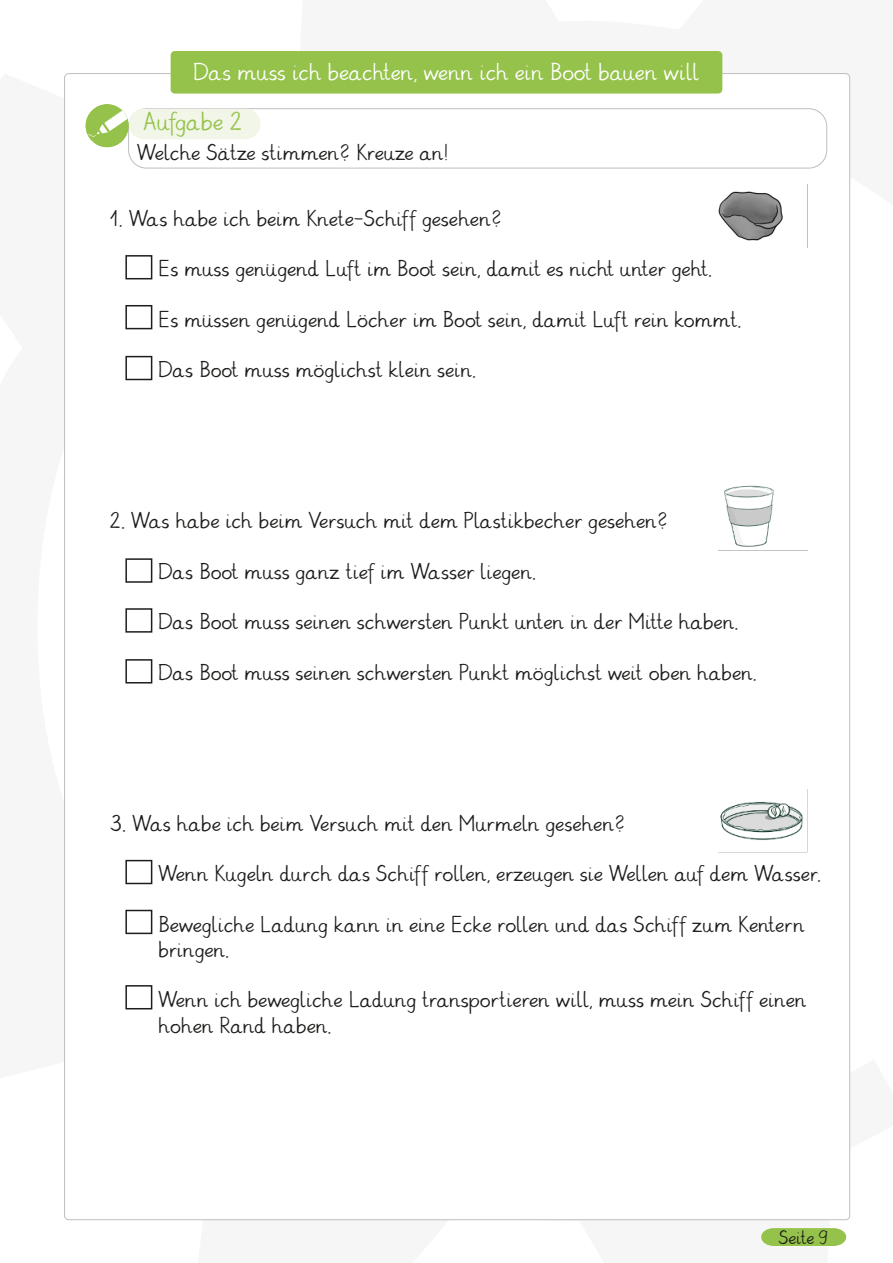
<style>
.page{position:relative;width:893px;height:1263px;background:#fff}
.page>*{position:absolute;margin:0;border:0;box-sizing:border-box;transform-origin:0 0}
.t1{font:24px "Grundschrift";color:#95c24a}
.t2{font:22.5px "Grundschrift";color:#fff}
.t3{font:21px/25.2px "Grundschrift";color:#1d1d1b}
.t4{font:18px "Grundschrift";letter-spacing:-.005em;color:#1d1d1b}
</style>
<div class="page">
<div style="left:125px;top:255px;width:27px;height:24px;border:2px solid #1d1d1b"></div>
<div style="left:125px;top:305px;width:27px;height:24px;border:2px solid #1d1d1b"></div>
<div style="left:125px;top:356px;width:27px;height:24px;border:2px solid #1d1d1b"></div>
<div style="left:125px;top:558px;width:27px;height:25px;border:2px solid #1d1d1b"></div>
<div style="left:125px;top:608px;width:27px;height:25px;border:2px solid #1d1d1b"></div>
<div style="left:125px;top:659px;width:27px;height:24px;border:2px solid #1d1d1b"></div>
<img style="left:719px;top:790px;width:89px;height:63px">
<div style="left:125px;top:860px;width:27px;height:24px;border:2px solid #1d1d1b"></div>
<div style="left:125px;top:910px;width:27px;height:24px;border:2px solid #1d1d1b"></div>
<div style="left:125px;top:985px;width:27px;height:24px;border:2px solid #1d1d1b"></div>
<svg style="left:761px;top:1228px;width:85px;height:18px;background:#9cc556"></svg>
<div style="left:128px;top:108px;width:699px;height:60px;border:1px solid #bebebe;border-radius:18px"></div>
<div style="left:129px;top:109px;width:131px;height:30px;background:#f1f6e8;border-radius:15px"></div>
<svg style="left:86px;top:104px;width:43px;height:43px"></svg>
<img style="left:719px;top:185px;width:89px;height:62px">
<img style="left:724px;top:485px;width:50px;height:62px">
<div style="left:171px;top:51px;width:551px;height:43px;background:#95c24a;border-radius:4px"></div>
<p class="t2" style="left:193px;top:60px;width:507px">Das muss ich beachten, wenn ich ein Boot bauen will</p>
<p class="t1" style="left:144px;top:109px;width:100px">Aufgabe 2</p>
<p class="t3" style="left:137px;top:142px;width:313px">Welche Sätze stimmen? Kreuze an!</p>
<p class="t3" style="left:110px;top:208px;width:393px">1. Was habe ich beim Knete-Schiff gesehen?</p>
<p class="t3" style="left:158px;top:258px;width:555px">Es muss genügend Luft im Boot sein, damit es nicht unter geht.</p>
<p class="t3" style="left:158px;top:308px;width:585px">Es müssen genügend Löcher im Boot sein, damit Luft rein kommt.</p>
<p class="t3" style="left:158px;top:359px;width:319px">Das Boot muss möglichst klein sein.</p>
<p class="t3" style="left:110px;top:510px;width:559px">2. Was habe ich beim Versuch mit dem Plastikbecher gesehen?</p>
<p class="t3" style="left:158px;top:560px;width:380px">Das Boot muss ganz tief im Wasser liegen.</p>
<p class="t3" style="left:158px;top:611px;width:582px">Das Boot muss seinen schwersten Punkt unten in der Mitte haben.</p>
<p class="t3" style="left:158px;top:661px;width:600px">Das Boot muss seinen schwersten Punkt möglichst weit oben haben.</p>
<p class="t3" style="left:110px;top:812px;width:517px">3. Was habe ich beim Versuch mit den Murmeln gesehen?</p>
<p class="t3" style="left:158px;top:863px;width:664px">Wenn Kugeln durch das Schiff rollen, erzeugen sie Wellen auf dem Wasser.</p>
<p class="t3" style="left:158px;top:913px;width:648px">Bewegliche Ladung kann in eine Ecke rollen und das Schiff zum Kentern bringen.</p>
<p class="t3" style="left:158px;top:989px;width:650px">Wenn ich bewegliche Ladung transportieren will, muss mein Schiff einen hohen Rand haben.</p>
<p class="t4" style="left:778px;top:1228px;width:51px">Seite 9</p>
</div>
